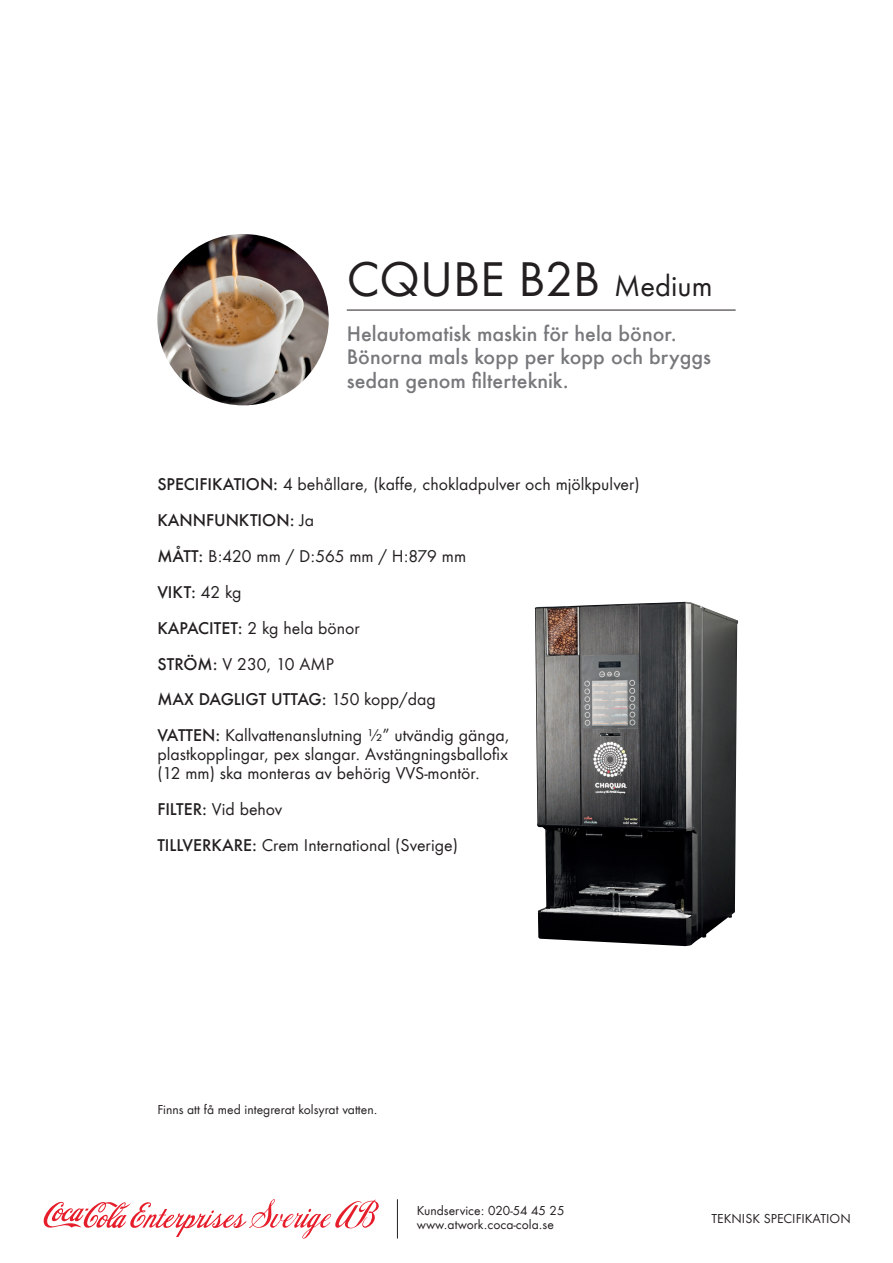
<style>
.page{position:relative;width:893px;height:1263px;background:#fff}
.page>*{position:absolute;margin:0;border:0;box-sizing:border-box;transform-origin:0 0}
.t1{font:45px "Futura ND Book";color:#231f20}
.t2{font:500 19.5px/23.4px "Futura ND";color:#76787b}
.t3{font:15.75px/18.9px "Futura ND Book";color:#231f20;text-align:justify}
.t4{font:500 15.75px "Futura ND";color:#231f20}
.t5{font:12px/14.4px "Futura ND Book";color:#231f20}
.s1{font-size:27px}
.s2{font-family:"Futura ND";font-weight:500}
.s3{font-family:"Futura ND Book";font-weight:400}
</style>
<div class="page">
<svg style="left:44px;top:1199px;width:335px;height:39px"></svg>
<hr style="left:397px;top:1199px;width:1px;height:39px;background:#231f20">
<hr style="left:347px;top:310px;width:389px;height:1px;background:#231f20">
<img style="left:157px;top:234px;width:172px;height:171px;border-radius:86px">
<img style="left:535px;top:602px;width:203px;height:344px">
<h1 class="t1" style="left:347px;top:251px;width:367px">CQUBE B2B <span class="s1">Medium</span></h1>
<p class="t2" style="left:347px;top:322px;width:366px">Helautomatisk maskin för hela bönor.<br>Bönorna mals kopp per kopp och bryggs sedan genom filterteknik.</p>
<p class="t3" style="left:157px;top:475px;width:484px"><span class="s2">SPECIFIKATION:</span> 4 behållare, (kaffe, chokladpulver och mjölkpulver)</p>
<p class="t4" style="left:157px;top:509px;width:158px">KANNFUNKTION: <span class="s3">Ja</span></p>
<p class="t3" style="left:157px;top:547px;width:310px"><span class="s2">MÅTT:</span> B:420 mm / D:565 mm / H:879 mm</p>
<p class="t4" style="left:157px;top:581px;width:86px">VIKT: <span class="s3">42 kg</span></p>
<p class="t3" style="left:157px;top:618px;width:204px"><span class="s2">KAPACITET:</span> 2 kg hela bönor</p>
<p class="t3" style="left:157px;top:654px;width:178px"><span class="s2">STRÖM:</span> V 230, 10 AMP</p>
<p class="t4" style="left:157px;top:689px;width:280px">MAX DAGLIGT UTTAG: <span class="s3">150 kopp/dag</span></p>
<p class="t3" style="left:157px;top:726px;width:354px"><span class="s2">VATTEN:</span> Kallvattenanslutning ½” utvändig gänga, plastkopplingar, pex slangar. Avstängningsballofix (12 mm) ska monteras av behörig VVS-montör.</p>
<p class="t3" style="left:157px;top:800px;width:127px"><span class="s2">FILTER:</span> Vid behov</p>
<p class="t3" style="left:157px;top:836px;width:302px"><span class="s2">TILLVERKARE:</span> Crem International (Sverige)</p>
<p class="t5" style="left:157px;top:1102px;width:222px">Finns att få med integrerat kolsyrat vatten.</p>
<p class="t5" style="left:417px;top:1203px;width:149px">Kundservice: 020-54 45 25 www.atwork.coca-cola.se</p>
<p class="t5" style="left:711px;top:1211px;width:141px">TEKNISK SPECIFIKATION</p>
</div>
